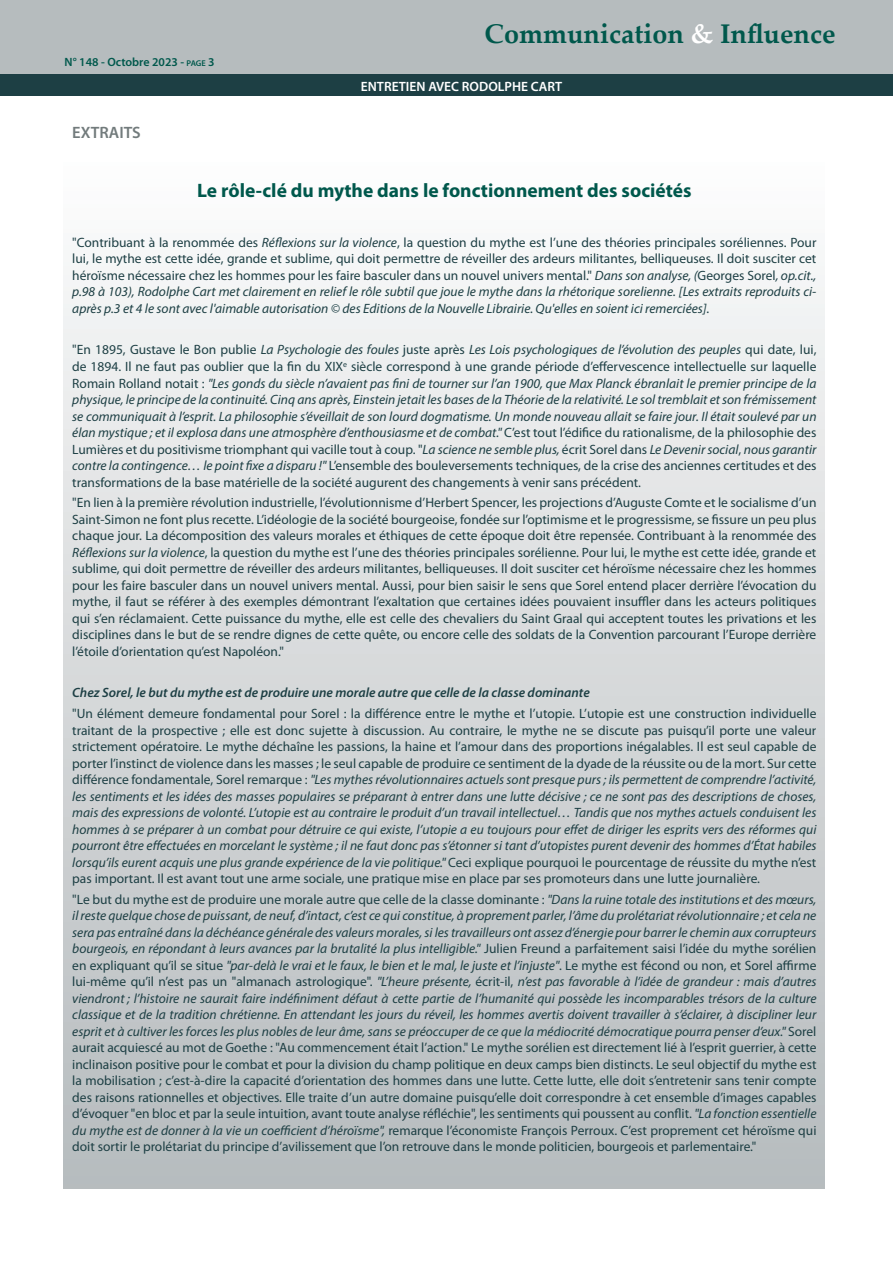
<style>
.page{position:relative;width:893px;height:1263px;background:#fff}
.page>*{position:absolute;margin:0;border:0;box-sizing:border-box;transform-origin:0 0}
.t1{font:700 27px "Palatino Linotype";color:#00584c}
.Titre_article_P1-4{font:700 19.5px "Myriad Pro";color:#00584c}
.Titre_colonnes{font:600 16.5px "Myriad Pro";color:#727b7c}
.Style_de_paragraphe_1-textes_centraux-qu{font:13.5px/16.5px "Myriad Pro";color:#1d3f44;text-align:justify}
.Style_de_paragraphe_1-textes_centraux-qu-2{font:italic 13.5px/16.5px "Myriad Pro";color:#1d3f44;text-align:justify}
.Style_de_paragraphe_1-textes_centraux-qu-3{font:italic 600 13.5px "Myriad Pro";color:#1d3f44}
.t2{font:600 13.5px "Myriad Pro";color:#fff}
.t3{font:600 12px "Myriad Pro";color:#00584c}
.s1{font-size:8.4px}
.s2{color:#fff}
.s3{font-style:italic}
.s4{font-style:normal}
</style>
<div class="page">
<div style="left:0;top:0;width:893px;height:74px;background:#b6bcbe"></div>
<div style="left:0;top:75px;width:893px;height:21px;background:#1d3f44"></div>
<div style="left:64px;top:123px;width:761px;height:1065px;background:linear-gradient(to bottom,#fff,#b4b9bc)"></div>
<p class="t3" style="left:65px;top:55px;width:152px">N° 148 - Octobre 2023 - <span class="s1">page</span> 3</p>
<p class="Titre_colonnes" style="left:72px;top:122px;width:70px">EXTRAITS</p>
<p class="t1" style="left:484px;top:14px;width:353px">Communication <span class="s2">&amp;</span> Influence</p>
<p class="t2" style="left:361px;top:78px;width:203px">ENTRETIEN AVEC RODOLPHE CART</p>
<p class="Titre_article_P1-4" style="left:197px;top:178px;width:496px">Le rôle-clé du mythe dans le fonctionnement des sociétés</p>
<p class="Style_de_paragraphe_1-textes_centraux-qu" style="left:72px;top:234px;width:746px">"Contribuant à la renommée des <span class="s3">Réflexions sur la violence</span>, la question du mythe est l’une des théories principales soréliennes. Pour lui, le mythe est cette idée, grande et sublime, qui doit permettre de réveiller des ardeurs militantes, belliqueuses. Il doit susciter cet héroïsme nécessaire chez les hommes pour les faire basculer dans un nouvel univers mental." <span class="s3">Dans son analyse, (</span>Georges Sorel<span class="s3">, op.cit., p.98 à 103), Rodolphe Cart met clairement en relief le rôle subtil que joue le mythe dans la rhétorique sorelienne. [Les extraits reproduits ci&shy;après p.3 et 4 le sont avec l'aimable autorisation © des Editions de la Nouvelle Librairie. Qu'elles en soient ici remerciées].</span></p>
<p class="Style_de_paragraphe_1-textes_centraux-qu-2" style="left:72px;top:341px;width:746px"><span class="s4">"En 1895, Gustave le Bon publie</span> La Psychologie des foules <span class="s4">juste après</span> Les Lois psychologiques de l’évolution des peuples <span class="s4">qui date, lui, de 1894. Il ne faut pas oublier que la fin du XIX</span><sup>e</sup> <span class="s4">siècle correspond à une grande période d’effervescence intellectuelle sur laquelle Romain Rolland notait :</span> "Les gonds du siècle n’avaient pas fini de tourner sur l’an 1900, que Max Planck ébranlait le premier principe de la physique, le principe de la continuité. Cinq ans après, Einstein jetait les bases de la Théorie de la relativité. Le sol tremblait et son frémissement se communiquait à l’esprit. La philosophie s’éveillait de son lourd dogmatisme. Un monde nouveau allait se faire jour. Il était soulevé par un élan mystique ; et il explosa dans une atmosphère d’enthousiasme et de combat." <span class="s4">C’est tout l’édifice du rationalisme, de la philosophie des Lumières et du positivisme triomphant qui vacille tout à coup. "</span>La science ne semble plus, <span class="s4">écrit Sorel dans</span> Le Devenir social<span class="s4">,</span> nous garantir contre la contingence… le point fixe a disparu !" <span class="s4">L’ensemble des bouleversements techniques, de la crise des anciennes certitudes et des transformations de la base matérielle de la société augurent des changements à venir sans précédent.</span></p>
<p class="Style_de_paragraphe_1-textes_centraux-qu" style="left:72px;top:494px;width:746px">"En lien à la première révolution industrielle, l’évolutionnisme d’Herbert Spencer, les projections d’Auguste Comte et le socialisme d’un Saint-Simon ne font plus recette. L’idéologie de la société bourgeoise, fondée sur l’optimisme et le progressisme, se fissure un peu plus chaque jour. La décomposition des valeurs morales et éthiques de cette époque doit être repensée. Contribuant à la renommée des <span class="s3">Réflexions sur la violence</span>, la question du mythe est l’une des théories principales sorélienne. Pour lui, le mythe est cette idée, grande et sublime, qui doit permettre de réveiller des ardeurs militantes, belliqueuses. Il doit susciter cet héroïsme nécessaire chez les hommes pour les faire basculer dans un nouvel univers mental. Aussi, pour bien saisir le sens que Sorel entend placer derrière l’évocation du mythe, il faut se référer à des exemples démontrant l’exaltation que certaines idées pouvaient insuffler dans les acteurs politiques qui s’en réclamaient. Cette puissance du mythe, elle est celle des chevaliers du Saint Graal qui acceptent toutes les privations et les disciplines dans le but de se rendre dignes de cette quête, ou encore celle des soldats de la Convention parcourant l’Europe derrière l’étoile d’orientation qu’est Napoléon."</p>
<p class="Style_de_paragraphe_1-textes_centraux-qu-3" style="left:72px;top:684px;width:519px">Chez Sorel, le but du mythe est de produire une morale autre que celle de la classe dominante</p>
<p class="Style_de_paragraphe_1-textes_centraux-qu" style="left:72px;top:705px;width:746px">"Un élément demeure fondamental pour Sorel : la différence entre le mythe et l’utopie. L’utopie est une construction individuelle traitant de la prospective ; elle est donc sujette à discussion. Au contraire, le mythe ne se discute pas puisqu’il porte une valeur strictement opératoire. Le mythe déchaîne les passions, la haine et l’amour dans des proportions inégalables. Il est seul capable de porter l’instinct de violence dans les masses ; le seul capable de produire ce sentiment de la dyade de la réussite ou de la mort. Sur cette différence fondamentale, Sorel remarque : <span class="s3">"Les mythes révolutionnaires actuels sont presque purs ; ils permettent de comprendre l’activité, les sentiments et les idées des masses populaires se préparant à entrer dans une lutte décisive ; ce ne sont pas des descriptions de choses, mais des expressions de volonté. L’utopie est au contraire le produit d’un travail intellectuel… Tandis que nos mythes actuels conduisent les hommes à se préparer à un combat pour détruire ce qui existe, l’utopie a eu toujours pour effet de diriger les esprits vers des réformes qui pourront être effectuées en morcelant le système ; il ne faut donc pas s’étonner si tant d’utopistes purent devenir des hommes d’État habiles lorsqu’ils eurent acquis une plus grande expérience de la vie politique."</span> Ceci explique pourquoi le pourcentage de réussite du mythe n’est pas important. Il est avant tout une arme sociale, une pratique mise en place par ses promoteurs dans une lutte journalière.</p>
<p class="Style_de_paragraphe_1-textes_centraux-qu" style="left:72px;top:891px;width:746px">"Le but du mythe est de produire une morale autre que celle de la classe dominante : <span class="s3">"Dans la ruine totale des institutions et des mœurs, il reste quelque chose de puissant, de neuf, d’intact, c’est ce qui constitue, à proprement parler, l’âme du prolétariat révolutionnaire ; et cela ne sera pas entraîné dans la déchéance générale des valeurs morales, si les travailleurs ont assez d’énergie pour barrer le chemin aux corrupteurs bourgeois, en répondant à leurs avances par la brutalité la plus intelligible."</span> Julien Freund a parfaitement saisi l’idée du mythe sorélien en expliquant qu’il se situe <span class="s3">"par-delà le vrai et le faux, le bien et le mal, le juste et l’injuste"</span>. Le mythe est fécond ou non, et Sorel affirme lui-même qu’il n’est pas un "almanach astrologique". <span class="s3">"L’heure présente,</span> écrit-il, <span class="s3">n’est pas favorable à l’idée de grandeur : mais d’autres viendront ; l’histoire ne saurait faire indéfiniment défaut à cette partie de l’humanité qui possède les incomparables trésors de la culture classique et de la tradition chrétienne. En attendant les jours du réveil, les hommes avertis doivent travailler à s’éclairer, à discipliner leur esprit et à cultiver les forces les plus nobles de leur âme, sans se préoccuper de ce que la médiocrité démocratique pourra penser d’eux."</span> Sorel aurait acquiescé au mot de Goethe : "Au commencement était l’action." Le mythe sorélien est directement lié à l’esprit guerrier, à cette inclinaison positive pour le combat et pour la division du champ politique en deux camps bien distincts. Le seul objectif du mythe est la mobilisation ; c’est-à-dire la capacité d’orientation des hommes dans une lutte. Cette lutte, elle doit s’entretenir sans tenir compte des raisons rationnelles et objectives. Elle traite d’un autre domaine puisqu’elle doit correspondre à cet ensemble d’images capables d’évoquer "en bloc et par la seule intuition, avant toute analyse réfléchie", les sentiments qui poussent au conflit. <span class="s3">"La fonction essentielle du mythe est de donner à la vie un coefficient d’héroïsme",</span> remarque l’économiste François Perroux. C’est proprement cet héroïsme qui doit sortir le prolétariat du principe d’avilissement que l’on retrouve dans le monde politicien, bourgeois et parlementaire."</p>
</div>
